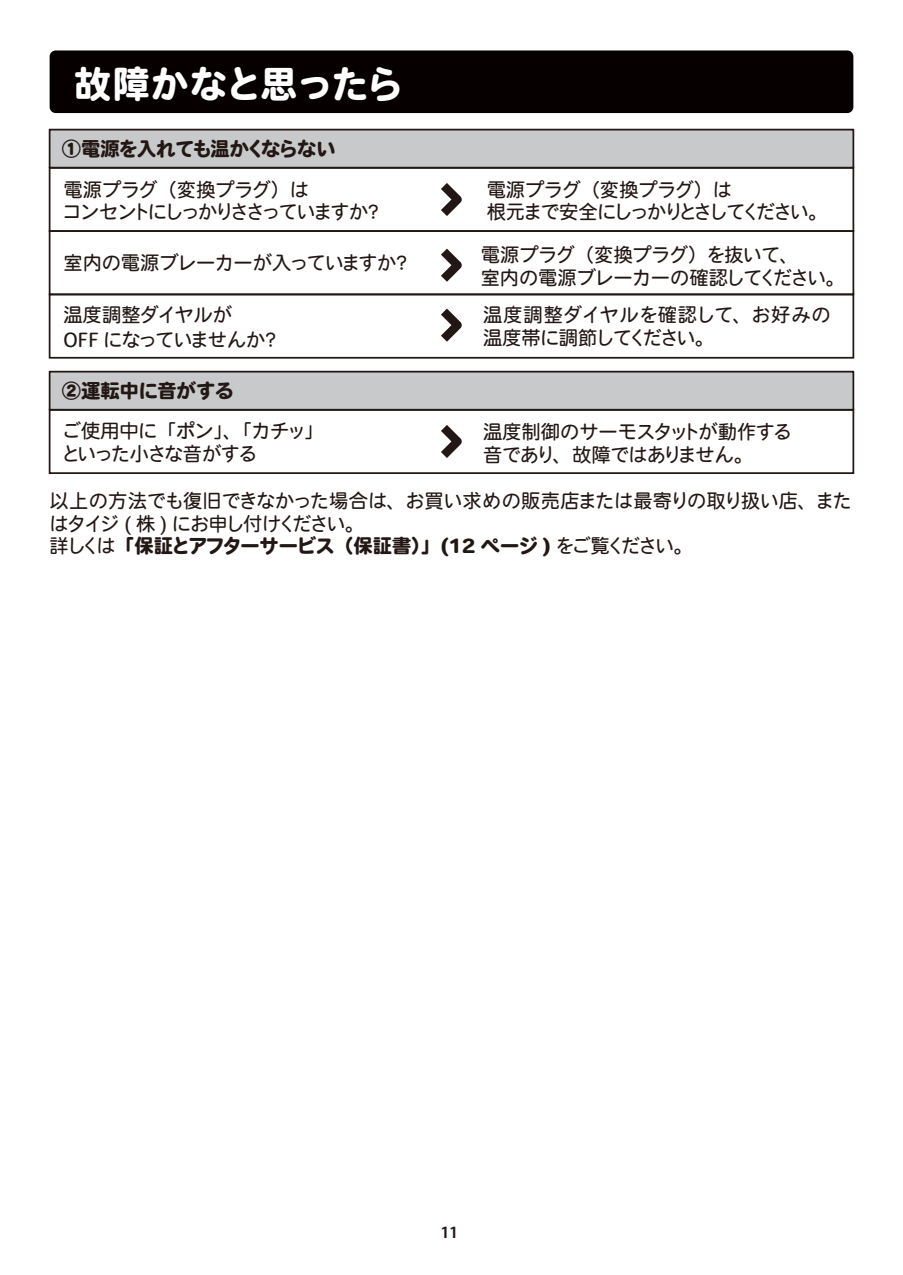
<style>
.page{position:relative;width:903px;height:1275px;background:#fff}
.page>*{position:absolute;margin:0;border:0;box-sizing:border-box;transform-origin:0 0}
.t1{font:36.75px "Heisei Maru Go Std W8";letter-spacing:-.025em;color:#fff}
.t2{font:19.25px/22.8px "Heisei Maru Go Std W4";letter-spacing:-.03em;color:#221714}
.t3{font:19.25px/22.8px "Heisei Maru Go Std W4";letter-spacing:-.09em;color:#221714}
.t4{font:19.25px "Heisei Maru Go Std W8";letter-spacing:-.03em;color:#221714}
.t5{font:19.25px/22.8px "Heisei Maru Go Std W4";letter-spacing:-.01em;color:#221714}
.t6{font:19.25px "Heisei Maru Go Std W8";color:#221714}
.t7{font:700 14.88px "Koz Go Pro";color:#221714}
.s1{font-family:"Heisei Maru Go Std W4"}
</style>
<div class="page">
<div style="left:49px;top:129px;width:805px;height:40px;background:#c8c9ca;border:2px solid #221714"></div>
<div style="left:50px;top:50px;width:803px;height:63px;background:#060001;border-radius:6px"></div>
<svg style="left:441px;top:249px;width:21px;height:33px"></svg>
<svg style="left:441px;top:309px;width:21px;height:33px"></svg>
<svg style="left:441px;top:183px;width:21px;height:33px"></svg>
<div style="left:49px;top:167px;width:805px;height:65px;border:2px solid #221714"></div>
<div style="left:49px;top:230px;width:805px;height:65px;border:2px solid #221714"></div>
<div style="left:49px;top:294px;width:805px;height:65px;border:2px solid #221714"></div>
<div style="left:49px;top:371px;width:805px;height:40px;background:#c8c9ca;border:2px solid #221714"></div>
<svg style="left:441px;top:425px;width:21px;height:33px"></svg>
<div style="left:49px;top:409px;width:805px;height:65px;border:2px solid #221714"></div>
<h1 class="t1" style="left:74px;top:64px;width:330px">故障かなと思ったら</h1>
<p class="t4" style="left:62px;top:138px;width:275px">①電源を入れても温かくならない</p>
<p class="t3" style="left:62px;top:178px;width:322px">電源プラグ（変換プラグ）は<br>コンセントにしっかりささっていますか？</p>
<p class="t2" style="left:64px;top:252px;width:349px">室内の電源ブレーカーが入っていますか？</p>
<p class="t2" style="left:64px;top:303px;width:218px;line-height:24.5px">温度調整ダイヤルが<br>OFF になっていませんか？</p>
<p class="t6" style="left:62px;top:380px;width:174px">②運転中に音がする</p>
<p class="t2" style="left:61px;top:419px;width:264px">ご使用中に「ポン」、「カチッ」といった小さな音がする</p>
<p class="t3" style="left:487px;top:178px;width:343px">電源プラグ（変換プラグ）は<br>根元まで安全にしっかりとさしてください。</p>
<p class="t2" style="left:481px;top:243px;width:366px">電源プラグ（変換プラグ）を抜いて、<br>室内の電源ブレーカーの確認してください。</p>
<p class="t5" style="left:483px;top:304px;width:349px">温度調整ダイヤルを確認して、お好みの温度帯に調節してください。</p>
<p class="t2" style="left:483px;top:421px;width:311px">温度制御のサーモスタットが動作する音であり、故障ではありません。</p>
<p class="t2" style="left:49px;top:489px;width:804px">以上の方法でも復旧できなかった場合は、お買い求めの販売店または最寄りの取り扱い店、またはタイジ ( 株 ) にお申し付けください。</p>
<p class="t4" style="left:50px;top:535px;width:645px"><span class="s1">詳しくは</span>「保証とアフターサービス（保証書）」(12 ページ ) <span class="s1">をご覧ください。</span></p>
<p class="t7" style="left:441px;top:1223px;width:19px">11</p>
</div>
